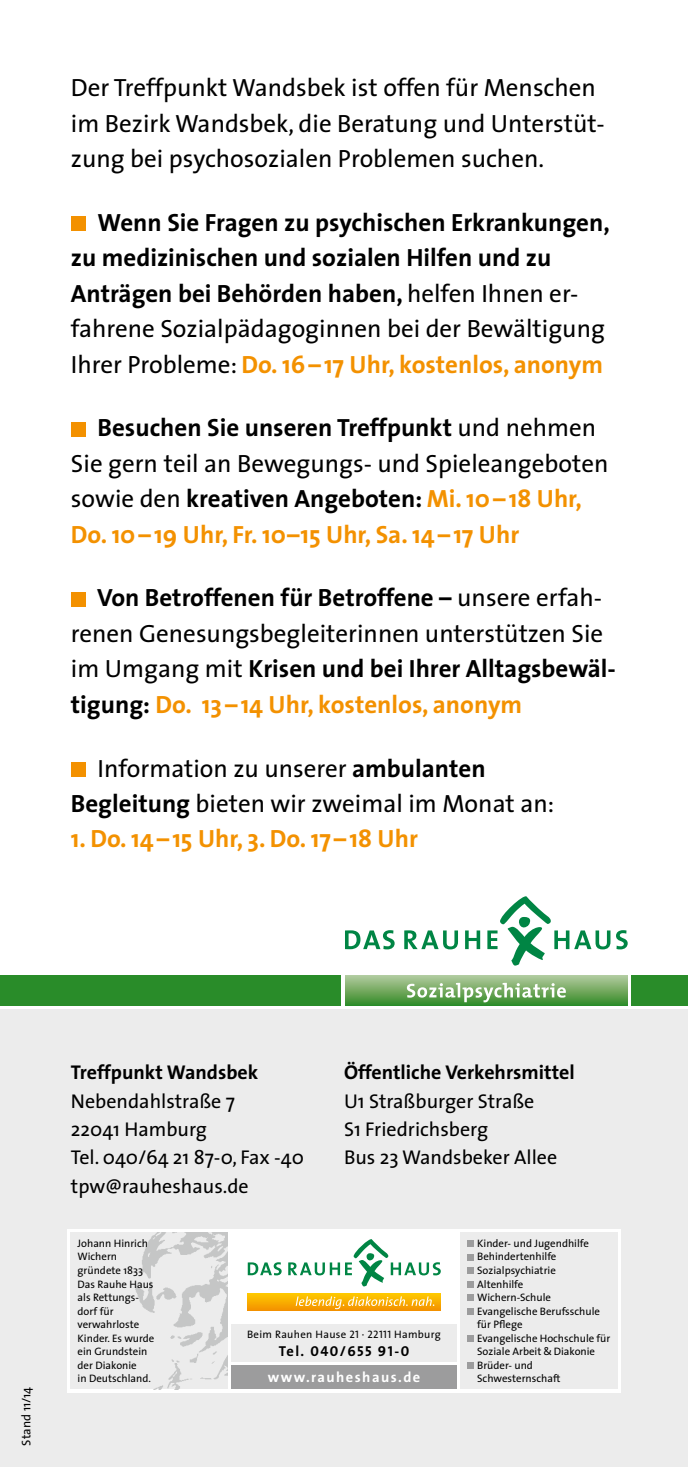
<style>
.page{position:relative;width:688px;height:1467px;background:#fff}
.page>*{position:absolute;margin:0;border:0;box-sizing:border-box;transform-origin:0 0}
.t1{font:25px/35.5px "The Sans";color:#000}
.t2{font:700 25px/35.5px "The Sans";color:#000}
.t3{font:700 25px "The Sans";color:#f39100}
.t4{font:20px/28.2px "The Sans";color:#000}
.t5{font:700 20px "The Sans";color:#000}
.t6{font:700 14.5px "The Sans";letter-spacing:.1em;color:#fff}
.t7{font:14.5px "The Sans Bold Caps";letter-spacing:.1em;color:#000}
.t8{font:12.5px "The Sans";color:#000}
.t9{font:10.75px/13.5px "The Sans";color:#000}
.t10{font:10.75px "The Sans";letter-spacing:.03em;color:#000}
.s1{font-weight:400}
.s2{color:#f39100}
.s3{font-weight:700}
.s4{font-weight:700;color:#f39100}
.s5{font-family:"The Sans Caps"}
.s6{font-family:"The Sans";font-weight:700}
</style>
<div class="page">
<div style="left:0;top:1010px;width:687px;height:457px;background:#ececec"></div>
<div style="left:67px;top:1229px;width:553px;height:164px;background:#fff"></div>
<div style="left:231px;top:1324px;width:225px;height:38px;background:#ececec"></div>
<hr style="left:248px;top:1293px;width:192px;height:1px;background:#ffca00">
<hr style="left:248px;top:1294px;width:192px;height:1px;background:#fec700">
<hr style="left:248px;top:1295px;width:192px;height:1px;background:#fdc500">
<hr style="left:248px;top:1296px;width:192px;height:1px;background:#fdc100">
<hr style="left:248px;top:1297px;width:192px;height:1px;background:#fcbe00">
<hr style="left:248px;top:1298px;width:192px;height:1px;background:#fbba00">
<hr style="left:248px;top:1299px;width:192px;height:1px;background:#fbb700">
<hr style="left:248px;top:1300px;width:192px;height:1px;background:#fab400">
<hr style="left:248px;top:1301px;width:192px;height:1px;background:#f9b000">
<hr style="left:248px;top:1302px;width:192px;height:1px;background:#f9ad00">
<hr style="left:248px;top:1303px;width:192px;height:1px;background:#f8aa00">
<hr style="left:248px;top:1304px;width:192px;height:1px;background:#f7a600">
<hr style="left:248px;top:1305px;width:192px;height:1px;background:#f6a300">
<hr style="left:248px;top:1306px;width:192px;height:1px;background:#f6a000">
<hr style="left:248px;top:1307px;width:192px;height:1px;background:#f59c00">
<hr style="left:248px;top:1308px;width:192px;height:1px;background:#f49800">
<hr style="left:248px;top:1309px;width:192px;height:1px;background:#f49400">
<hr style="left:248px;top:1310px;width:192px;height:1px;background:#f39100">
<svg style="left:295px;top:1296px;width:139px;height:13px"></svg>
<svg style="left:248px;top:1262px;width:33px;height:13px"></svg>
<svg style="left:288px;top:1239px;width:152px;height:47px"></svg>
<div style="left:231px;top:1365px;width:225px;height:24px;background:#9c9c9d"></div>
<div style="left:71px;top:1232px;width:157px;height:157px;background:#ececec"></div>
<img style="left:135px;top:1232px;width:93px;height:157px">
<div style="left:460px;top:1232px;width:157px;height:157px;background:#ececec"></div>
<div style="left:467px;top:1240px;width:6px;height:7px;background:#9c9c9d"></div>
<svg style="left:467px;top:1254px;width:6px;height:6px"></svg>
<div style="left:467px;top:1267px;width:6px;height:7px;background:#9c9c9d"></div>
<svg style="left:467px;top:1281px;width:6px;height:6px"></svg>
<div style="left:467px;top:1294px;width:6px;height:7px;background:#9c9c9d"></div>
<div style="left:467px;top:1308px;width:6px;height:7px;background:#9c9c9d"></div>
<div style="left:467px;top:1335px;width:6px;height:7px;background:#9c9c9d"></div>
<div style="left:467px;top:1362px;width:6px;height:7px;background:#9c9c9d"></div>
<div style="left:0;top:975px;width:687px;height:31px;background:#298c29"></div>
<div style="left:341px;top:895px;width:290px;height:112px;background:#fff"></div>
<hr style="left:345px;top:975px;width:282px;height:1px;background:#b3cda3">
<hr style="left:345px;top:976px;width:282px;height:1px;background:#afcb9f">
<hr style="left:345px;top:977px;width:282px;height:1px;background:#abc89b">
<hr style="left:345px;top:978px;width:282px;height:1px;background:#a8c696">
<hr style="left:345px;top:979px;width:282px;height:1px;background:#a3c492">
<hr style="left:345px;top:980px;width:282px;height:1px;background:#a0c18d">
<hr style="left:345px;top:981px;width:282px;height:1px;background:#9cbf89">
<hr style="left:345px;top:982px;width:282px;height:1px;background:#98bc85">
<hr style="left:345px;top:983px;width:282px;height:1px;background:#94ba80">
<hr style="left:345px;top:984px;width:282px;height:1px;background:#90b87c">
<hr style="left:345px;top:985px;width:282px;height:1px;background:#8cb677">
<hr style="left:345px;top:986px;width:282px;height:1px;background:#88b373">
<hr style="left:345px;top:987px;width:282px;height:1px;background:#84b16e">
<hr style="left:345px;top:988px;width:282px;height:1px;background:#7faf6a">
<hr style="left:345px;top:989px;width:282px;height:1px;background:#7bac66">
<hr style="left:345px;top:990px;width:282px;height:1px;background:#77aa62">
<hr style="left:345px;top:991px;width:282px;height:1px;background:#72a85e">
<hr style="left:345px;top:992px;width:282px;height:1px;background:#6ea65a">
<hr style="left:345px;top:993px;width:282px;height:1px;background:#69a455">
<hr style="left:345px;top:994px;width:282px;height:1px;background:#65a251">
<hr style="left:345px;top:995px;width:282px;height:1px;background:#60a04d">
<hr style="left:345px;top:996px;width:282px;height:1px;background:#5c9e4a">
<hr style="left:345px;top:997px;width:282px;height:1px;background:#579c46">
<hr style="left:345px;top:998px;width:282px;height:1px;background:#529a42">
<hr style="left:345px;top:999px;width:282px;height:1px;background:#4d983f">
<hr style="left:345px;top:1000px;width:282px;height:1px;background:#48963b">
<hr style="left:345px;top:1001px;width:282px;height:1px;background:#439438">
<hr style="left:345px;top:1002px;width:282px;height:1px;background:#3d9235">
<hr style="left:345px;top:1003px;width:282px;height:1px;background:#389031">
<hr style="left:345px;top:1004px;width:282px;height:1px;background:#328e2e">
<hr style="left:345px;top:1005px;width:282px;height:1px;background:#2b8d2a">
<hr style="left:345px;top:1006px;width:282px;height:1px;background:#298c29">
<svg style="left:345px;top:930px;width:49px;height:19px"></svg>
<svg style="left:404px;top:930px;width:54px;height:19px"></svg>
<svg style="left:465px;top:930px;width:15px;height:19px"></svg>
<svg style="left:487px;top:896px;width:140px;height:70px"></svg>
<svg style="left:407px;top:983px;width:158px;height:19px"></svg>
<div style="left:71px;top:217px;width:14px;height:14px;background:#f39100"></div>
<div style="left:71px;top:422px;width:14px;height:14px;background:#f39100"></div>
<div style="left:71px;top:592px;width:14px;height:14px;background:#f39100"></div>
<div style="left:71px;top:762px;width:14px;height:14px;background:#f39100"></div>
<p class="t1" style="left:71px;top:69px;width:535px">Der Treffpunkt Wandsbek ist offen für Menschen im Bezirk Wandsbek, die Beratung und Unterstüt&shy;zung bei psychosozialen Problemen suchen.</p>
<p class="t2" style="left:71px;top:204px;width:540px;text-indent:27px">Wenn Sie Fragen zu psychischen Erkrankungen, zu medizinischen und sozialen Hilfen und zu Anträgen bei Behörden haben, <span class="s1">helfen Ihnen er&shy;fahrene Sozialpädagoginnen bei der Bewältigung Ihrer Probleme:</span> <span class="s2">Do. 16–17 Uhr, kostenlos, anonym</span></p>
<p class="t1" style="left:71px;top:409px;width:539px;text-indent:27px"><span class="s3">Besuchen Sie unseren Treffpunkt</span> und nehmen Sie gern teil an Bewegungs- und Spieleangeboten sowie den <span class="s3">kreativen Angeboten:</span> <span class="s4">Mi. 10–18 Uhr, Do. 10–19 Uhr, Fr. 10–15 Uhr, Sa. 14–17 Uhr</span></p>
<p class="t1" style="left:71px;top:579px;width:546px;text-indent:26px"><span class="s3">Von Betroffenen für Betroffene –</span> unsere erfah&shy;renen Genesungsbegleiterinnen unterstützen Sie im Umgang mit <span class="s3">Krisen und bei Ihrer Alltagsbewäl&shy;tigung:</span> <span class="s4">Do. 13 –14 Uhr, kostenlos, anonym</span></p>
<p class="t1" style="left:71px;top:750px;width:485px;text-indent:27px">Information zu unserer <span class="s3">ambulanten<br>Begleitung</span> bieten wir zweimal im Monat an:</p>
<p class="t3" style="left:71px;top:818px;width:348px">1. Do. 14–15 Uhr, 3. Do. 17– 18 Uhr</p>
<p class="t8" style="left:16px;top:1446px;width:60px;rotate:-90deg">Stand 11/14</p>
<p class="t5" style="left:71px;top:1056px;width:189px">Treffpunkt Wandsbek</p>
<p class="t4" style="left:71px;top:1086px;width:234px">Nebendahlstraße 7<br>22041 Hamburg<br>Tel. 040/64 21 87-0, Fax -40 tpw@rauheshaus.de</p>
<p class="t5" style="left:344px;top:1056px;width:232px">Öffentliche Verkehrsmittel</p>
<p class="t4" style="left:344px;top:1086px;width:215px">U1 Straßburger Straße<br>S1 Friedrichsberg<br>Bus 23 Wandsbeker Allee</p>
<p class="t9" style="left:78px;top:1236px;width:78px">Johann Hinrich<br>Wichern gründete 1833<br>Das Rauhe Haus als Rettungs&shy;dorf für verwahrloste<br>Kinder. Es wurde ein Grundstein der Diakonie<br>in Deutschland.</p>
<p class="t10" style="left:247px;top:1325px;width:195px">Beim Rauhen Hause <span class="s5">21 · 22111</span> Hamburg</p>
<p class="t7" style="left:279px;top:1339px;width:132px"><span class="s6">Tel.</span> 040/655 91-0</p>
<p class="t6" style="left:267px;top:1365px;width:154px">www.rauheshaus.de</p>
<p class="t9" style="left:477px;top:1236px;width:135px">Kinder- und Jugendhilfe<br>Behindertenhilfe<br>Sozialpsychiatrie<br>Altenhilfe<br>Wichern-Schule<br>Evangelische Berufsschule für Pflege<br>Evangelische Hochschule für<br>Soziale Arbeit &amp; Diakonie<br>Brüder- und<br>Schwesternschaft</p>
</div>
